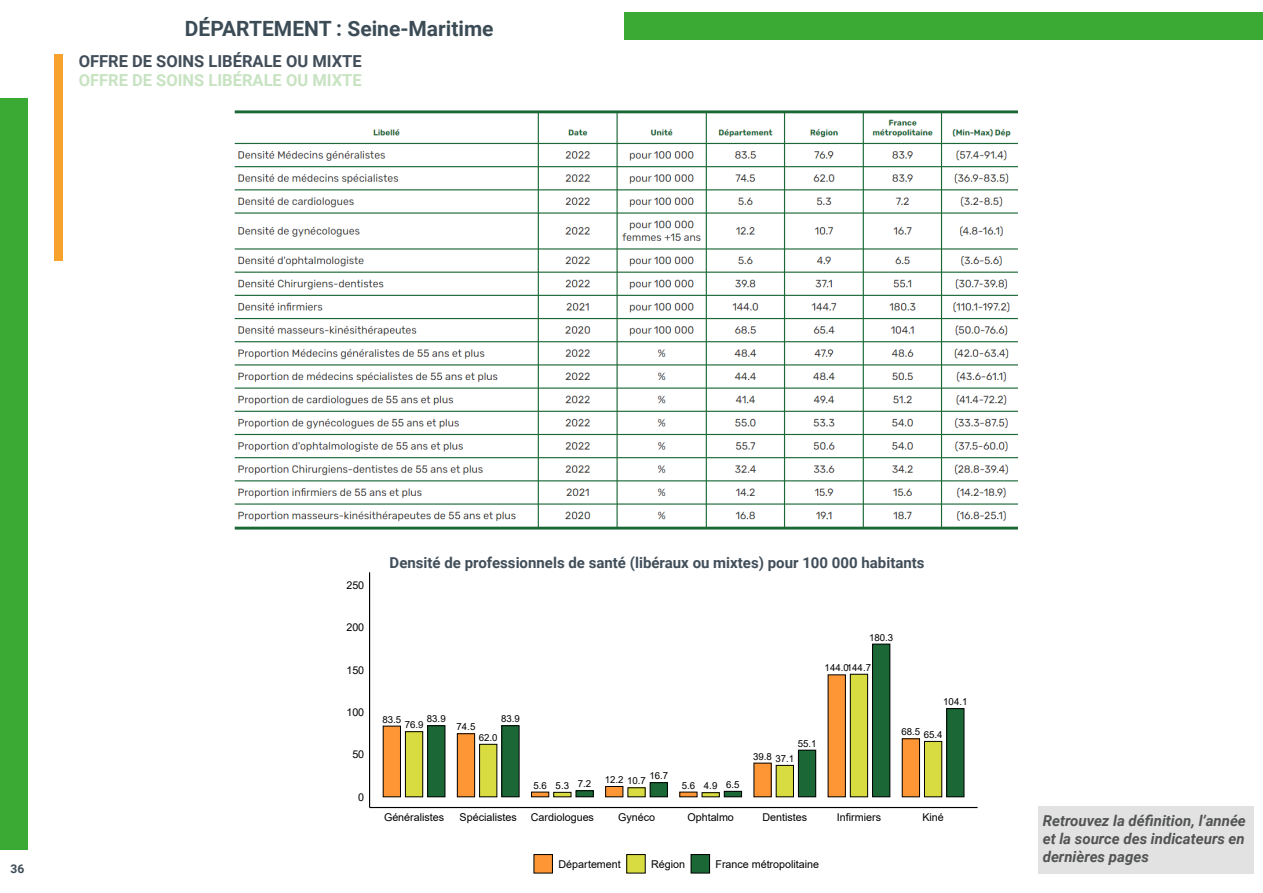
<style>
.page{position:relative;width:1263px;height:893px;background:#fff}
.page>*{position:absolute;margin:0;border:0;box-sizing:border-box;transform-origin:0 0}
.t1{font:700 21px "Roboto";color:#3c4c56}
.t2{font:700 16.5px "Roboto";color:#414e59}
.t3{font:700 16.5px "Roboto";color:#c7e3c1}
.t4{font:italic 700 15px/18px "Roboto";color:#515250;text-align:justify}
.t5{font:700 15px "Roboto";color:#414e59}
.t6{font:700 12px "Roboto";color:#3c4c56}
.t7{font:10.8px "Arial";color:#000}
.t8{font:9.6px "Arial";color:#000}
</style>
<div class="page">
<div style="left:624px;top:13px;width:639px;height:27px;background:#3aaa35"></div>
<div style="left:1px;top:99px;width:27px;height:751px;background:#3aaa35"></div>
<div style="left:54px;top:54px;width:9px;height:206px;background:#f7a22c"></div>
<img style="left:234px;top:110px;width:784px;height:420px">
<div style="left:383px;top:726px;width:17px;height:71px;background:#ff9635"></div>
<div style="left:457px;top:734px;width:18px;height:63px;background:#ff9635"></div>
<div style="left:457px;top:734px;width:18px;height:63px;border:1px solid #000"></div>
<div style="left:531px;top:792px;width:18px;height:5px;background:#ff9635"></div>
<div style="left:606px;top:786px;width:17px;height:11px;background:#ff9635"></div>
<div style="left:606px;top:786px;width:17px;height:11px;border:1px solid #000"></div>
<div style="left:680px;top:792px;width:17px;height:5px;background:#ff9635"></div>
<div style="left:754px;top:763px;width:17px;height:34px;background:#ff9635"></div>
<div style="left:828px;top:675px;width:17px;height:122px;background:#ff9635"></div>
<div style="left:902px;top:739px;width:17px;height:58px;background:#ff9635"></div>
<div style="left:405px;top:732px;width:18px;height:65px;background:#d8dc40"></div>
<div style="left:405px;top:732px;width:18px;height:65px;border:1px solid #000"></div>
<div style="left:480px;top:744px;width:17px;height:53px;background:#d8dc40"></div>
<div style="left:554px;top:792px;width:17px;height:5px;background:#d8dc40"></div>
<div style="left:554px;top:792px;width:17px;height:5px;border:1px solid #000"></div>
<div style="left:628px;top:788px;width:17px;height:9px;background:#d8dc40"></div>
<div style="left:776px;top:765px;width:17px;height:32px;background:#d8dc40"></div>
<div style="left:850px;top:674px;width:18px;height:123px;background:#d8dc40"></div>
<div style="left:850px;top:674px;width:18px;height:123px;border:1px solid #000"></div>
<div style="left:924px;top:741px;width:18px;height:56px;background:#d8dc40"></div>
<div style="left:924px;top:741px;width:18px;height:56px;border:1px solid #000"></div>
<div style="left:428px;top:726px;width:17px;height:71px;background:#1b6836"></div>
<div style="left:428px;top:726px;width:17px;height:71px;border:1px solid #000"></div>
<div style="left:502px;top:726px;width:17px;height:71px;background:#1b6836"></div>
<div style="left:576px;top:791px;width:17px;height:6px;background:#1b6836"></div>
<div style="left:576px;top:791px;width:17px;height:6px;border:1px solid #000"></div>
<div style="left:650px;top:783px;width:17px;height:14px;background:#1b6836"></div>
<div style="left:650px;top:783px;width:17px;height:14px;border:1px solid #000"></div>
<div style="left:724px;top:791px;width:17px;height:6px;background:#1b6836"></div>
<div style="left:724px;top:791px;width:17px;height:6px;border:1px solid #000"></div>
<div style="left:798px;top:750px;width:18px;height:47px;background:#1b6836"></div>
<div style="left:798px;top:750px;width:18px;height:47px;border:1px solid #000"></div>
<div style="left:872px;top:644px;width:18px;height:153px;background:#1b6836"></div>
<div style="left:872px;top:644px;width:18px;height:153px;border:1px solid #000"></div>
<div style="left:947px;top:709px;width:17px;height:88px;background:#1b6836"></div>
<div style="left:947px;top:709px;width:17px;height:88px;border:1px solid #000"></div>
<hr style="left:369px;top:572px;width:1px;height:235px;background:#000">
<hr style="left:370px;top:807px;width:607px;height:1px;background:#000">
<div style="left:534px;top:854px;width:18px;height:19px;background:#ff9635"></div>
<div style="left:627px;top:854px;width:18px;height:19px;background:#d8dc40"></div>
<div style="left:691px;top:854px;width:18px;height:19px;background:#1b6836"></div>
<div style="left:691px;top:854px;width:18px;height:19px;border:1px solid #000"></div>
<div style="left:1038px;top:806px;width:216px;height:68px;background:#e2e2e2"></div>
<p class="t1" style="left:185px;top:14px;width:310px">DÉPARTEMENT : Seine-Maritime</p>
<p class="t2" style="left:79px;top:49px;width:285px">OFFRE DE SOINS LIBÉRALE OU MIXTE</p>
<p class="t3" style="left:79px;top:68px;width:285px">OFFRE DE SOINS LIBÉRALE OU MIXTE</p>
<p class="t6" style="left:11px;top:860px;width:15px">36</p>
<p class="t7" style="left:346px;top:578px;width:19px">250</p>
<p class="t7" style="left:346px;top:620px;width:19px">200</p>
<p class="t7" style="left:346px;top:662px;width:19px">150</p>
<p class="t7" style="left:346px;top:705px;width:19px">100</p>
<p class="t7" style="left:352px;top:747px;width:13px">50</p>
<p class="t7" style="left:358px;top:789px;width:7px">0</p>
<p class="t5" style="left:390px;top:552px;width:536px">Densité de professionnels de santé (libéraux ou mixtes) pour 100 000 habitants</p>
<p class="t8" style="left:869px;top:631px;width:26px">180.3</p>
<p class="t8" style="left:847px;top:661px;width:26px">144.7</p>
<p class="t8" style="left:825px;top:661px;width:26px">144.0</p>
<p class="t8" style="left:427px;top:712px;width:20px">83.9</p>
<p class="t8" style="left:501px;top:712px;width:20px">83.9</p>
<p class="t8" style="left:382px;top:713px;width:20px">83.5</p>
<p class="t8" style="left:405px;top:718px;width:20px">76.9</p>
<p class="t8" style="left:457px;top:720px;width:20px">74.5</p>
<p class="t8" style="left:479px;top:731px;width:20px">62.0</p>
<p class="t8" style="left:533px;top:779px;width:15px">5.6</p>
<p class="t8" style="left:556px;top:779px;width:15px">5.3</p>
<p class="t8" style="left:578px;top:777px;width:15px">7.2</p>
<p class="t8" style="left:649px;top:769px;width:20px">16.7</p>
<p class="t8" style="left:605px;top:773px;width:20px">12.2</p>
<p class="t8" style="left:627px;top:774px;width:20px">10.7</p>
<p class="t8" style="left:682px;top:779px;width:15px">5.6</p>
<p class="t8" style="left:704px;top:779px;width:15px">4.9</p>
<p class="t8" style="left:726px;top:778px;width:15px">6.5</p>
<p class="t8" style="left:798px;top:737px;width:20px">55.1</p>
<p class="t8" style="left:753px;top:750px;width:20px">39.8</p>
<p class="t8" style="left:775px;top:752px;width:20px">37.1</p>
<p class="t8" style="left:943px;top:695px;width:26px">104.1</p>
<p class="t8" style="left:901px;top:725px;width:20px">68.5</p>
<p class="t8" style="left:924px;top:728px;width:20px">65.4</p>
<p class="t7" style="left:384px;top:809px;width:62px">Généralistes</p>
<p class="t7" style="left:460px;top:809px;width:59px">Spécialistes</p>
<p class="t7" style="left:531px;top:809px;width:65px">Cardiologues</p>
<p class="t7" style="left:618px;top:809px;width:38px">Gynéco</p>
<p class="t7" style="left:687px;top:809px;width:48px">Ophtalmo</p>
<p class="t7" style="left:762px;top:809px;width:46px">Dentistes</p>
<p class="t7" style="left:837px;top:809px;width:46px">Infirmiers</p>
<p class="t7" style="left:922px;top:809px;width:23px">Kiné</p>
<p class="t7" style="left:558px;top:856px;width:64px">Département</p>
<p class="t7" style="left:651px;top:856px;width:36px">Région</p>
<p class="t7" style="left:715px;top:856px;width:105px">France métropolitaine</p>
<p class="t4" style="left:1043px;top:811px;width:205px">Retrouvez la définition, l’année et la source des indicateurs en dernières pages</p>
</div>
